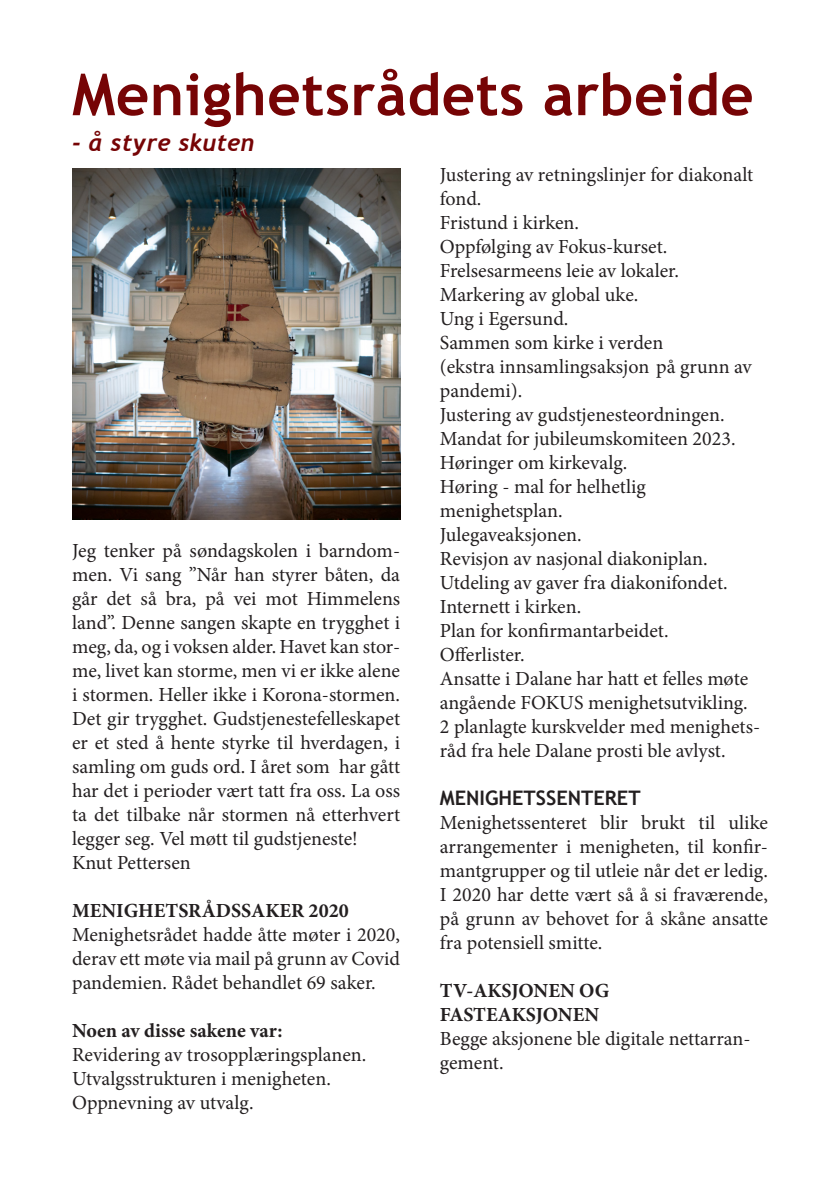
<style>
.page{position:relative;width:840px;height:1191px;background:#fff}
.page>*{position:absolute;margin:0;border:0;box-sizing:border-box;transform-origin:0 0}
.t1{font:700 58px "Trebuchet MS";letter-spacing:.01em;color:#760405}
.t2{font:italic 700 24px "Trebuchet";letter-spacing:.01em;color:#760405}
.t3{font:20px/24px "Minion Pro";color:#231f20}
.t4{font:700 20px "Minion Pro";color:#231f20}
.t5{font:700 20px "Trebuchet MS";color:#231f20}
</style>
<div class="page">
<img style="left:72px;top:168px;width:328px;height:352px">
<p class="t1" style="left:72px;top:58px;width:682px">Menighetsrådets arbeide</p>
<p class="t2" style="left:72px;top:128px;width:183px">- å styre skuten</p>
<p class="t3" style="left:72px;top:539px;width:329px;text-align:justify">Jeg tenker på søndagskolen i barndom&shy;men. Vi sang ”Når han styrer båten, da går det så bra, på vei mot Himmelens land”. Denne sangen skapte en trygghet i meg, da, og i voksen alder. Havet kan stor&shy;me, livet kan storme, men vi er ikke alene i stormen. Heller ikke i Korona-stormen.<br>Det gir trygghet. Gudstjenestefelleskapet er et sted å hente styrke til hverdagen, i samling om guds ord. I året som har gått har det i perioder vært tatt fra oss. La oss ta det tilbake når stormen nå etterhvert legger seg. Vel møtt til gudstjeneste!</p>
<p class="t3" style="left:72px;top:851px;width:120px">Knut Pettersen</p>
<p class="t4" style="left:72px;top:896px;width:278px">MENIGHETSRÅDSSAKER 2020</p>
<p class="t3" style="left:72px;top:923px;width:329px;text-align:justify">Menighetsrådet hadde åtte møter i 2020, derav ett møte via mail på grunn av Covid pandemien. Rådet behandlet 69 saker.</p>
<p class="t4" style="left:72px;top:1016px;width:212px">Noen av disse sakene var:</p>
<p class="t3" style="left:72px;top:1043px;width:296px">Revidering av trosopplæringsplanen.</p>
<p class="t3" style="left:72px;top:1067px;width:260px">Utvalgsstrukturen i menigheten.</p>
<p class="t3" style="left:72px;top:1091px;width:183px">Oppnevning av utvalg.</p>
<p class="t3" style="left:439px;top:162px;width:315px">Justering av retningslinjer for diakonalt fond.</p>
<p class="t3" style="left:439px;top:210px;width:141px">Fristund i kirken.</p>
<p class="t3" style="left:439px;top:234px;width:229px">Oppfølging av Fokus-kurset.</p>
<p class="t3" style="left:439px;top:258px;width:240px">Frelsesarmeens leie av lokaler.</p>
<p class="t3" style="left:439px;top:282px;width:200px">Markering av global uke.</p>
<p class="t3" style="left:439px;top:306px;width:130px">Ung i Egersund.</p>
<p class="t3" style="left:439px;top:330px;width:225px">Sammen som kirke i verden</p>
<p class="t3" style="left:439px;top:354px;width:313px">(ekstra innsamlingsaksjon på grunn av pandemi).</p>
<p class="t3" style="left:439px;top:402px;width:286px">Justering av gudstjenesteordningen.</p>
<p class="t3" style="left:439px;top:426px;width:297px">Mandat for jubileumskomiteen 2023.</p>
<p class="t3" style="left:439px;top:450px;width:189px">Høringer om kirkevalg.</p>
<p class="t3" style="left:439px;top:474px;width:207px">Høring - mal for helhetlig menighetsplan.</p>
<p class="t3" style="left:439px;top:522px;width:143px">Julegaveaksjonen.</p>
<p class="t3" style="left:439px;top:546px;width:269px">Revisjon av nasjonal diakoniplan.</p>
<p class="t3" style="left:439px;top:570px;width:289px">Utdeling av gaver fra diakonifondet.</p>
<p class="t3" style="left:439px;top:594px;width:143px">Internett i kirken.</p>
<p class="t3" style="left:439px;top:618px;width:230px">Plan for konfirmantarbeidet.</p>
<p class="t3" style="left:439px;top:642px;width:86px">Offerlister.</p>
<p class="t3" style="left:439px;top:666px;width:309px">Ansatte i Dalane har hatt et felles møte angående FOKUS menighetsutvikling.</p>
<p class="t3" style="left:439px;top:714px;width:321px">2 planlagte kurskvelder med menighets&shy;råd fra hele Dalane prosti ble avlyst.</p>
<p class="t5" style="left:439px;top:785px;width:202px">MENIGHETSSENTERET</p>
<p class="t3" style="left:439px;top:810px;width:329px;text-align:justify">Menighetssenteret blir brukt til ulike arrangementer i menigheten, til konfir&shy;mantgrupper og til utleie når det er ledig.<br>I 2020 har dette vært så å si fraværende, på grunn av behovet for å skåne ansatte fra potensiell smitte.</p>
<p class="t4" style="left:439px;top:976px;width:171px">TV-AKSJONEN OG</p>
<p class="t4" style="left:439px;top:1000px;width:161px">FASTEAKSJONEN</p>
<p class="t3" style="left:439px;top:1026px;width:312px">Begge aksjonene ble digitale nettarran&shy;gement.</p>
</div>
